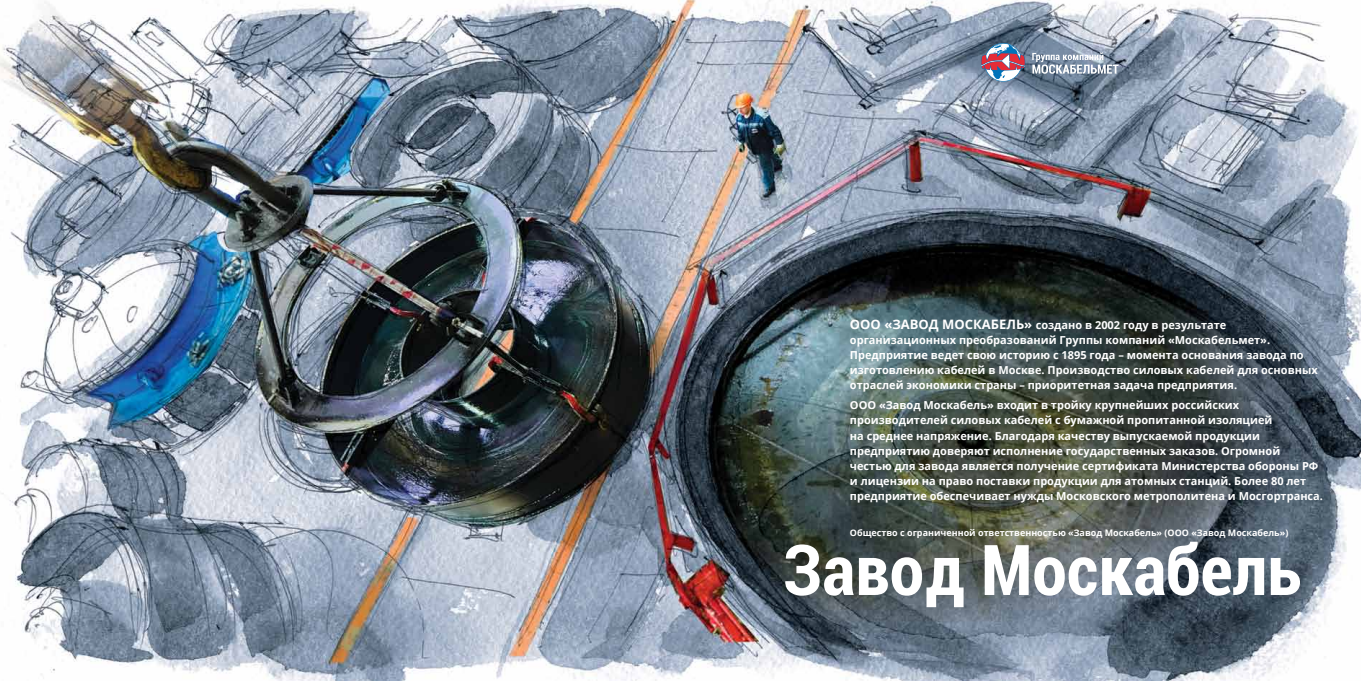
<style>
.page{position:relative;width:1361px;height:681px;background:#fff}
.page>*{position:absolute;margin:0;border:0;box-sizing:border-box;transform-origin:0 0}
.t1{font:700 condensed 70px "Roboto";color:#fff}
.t2{font:700 13px "Open Sans";color:#fff}
.t3{font:700 11px/15px "Open Sans";color:#fff}
.t4{font:700 9px "Open Sans";color:#fff}
.s1{font-size:13px}
</style>
<div class="page">
<img style="left:0;top:0;width:1361px;height:680px">
<svg style="left:981px;top:43px;width:44px;height:38px"></svg>
<svg style="left:1032px;top:52px;width:86px;height:22px"></svg>
<p class="t3" style="left:850px;top:317px;width:469px;text-indent:34px"><span class="s1">«Завод Москабель»</span> создано в 2002 году в результате организационных преобразований Группы компаний «Москабельмет».<br>П редприятие ведет свою историю с 1895 года – момента основания завода по изготовлению кабелей в Москве. П роизводство силовых кабелей для основных отраслей экономики страны – приоритетная задача предприятия.</p>
<p class="t3" style="left:850px;top:397px;width:10px">ООО</p>
<p class="t2" style="left:850px;top:314px;width:11px">ООО</p>
<p class="t3" style="left:850px;top:397px;width:475px;text-indent:29px">«Завод Москабель» входит в тройку крупнейших российских производителей силовых кабелей с бумажной пропитанной изоляцией<br>на среднее напряжение. Благодаря качеству выпускаемой продукции предприятию доверяют исполнение государственных заказов. Огромной честью для завода является получение сертификата Министерства обороны РФ и лицензии на право поставки продукции для атомных станций. Более 80 лет предприятие обеспечивает нужды Московского метрополитена и Мосгортранса.</p>
<p class="t4" style="left:850px;top:526px;width:326px">Общество с ограниченной ответственностью «Завод Москабель» (ООО</p>
<p class="t4" style="left:1191px;top:526px;width:98px">«Завод Москабель»)</p>
<h1 class="t1" style="left:782px;top:520px;width:520px">Завод Москабель</h1>
</div>
